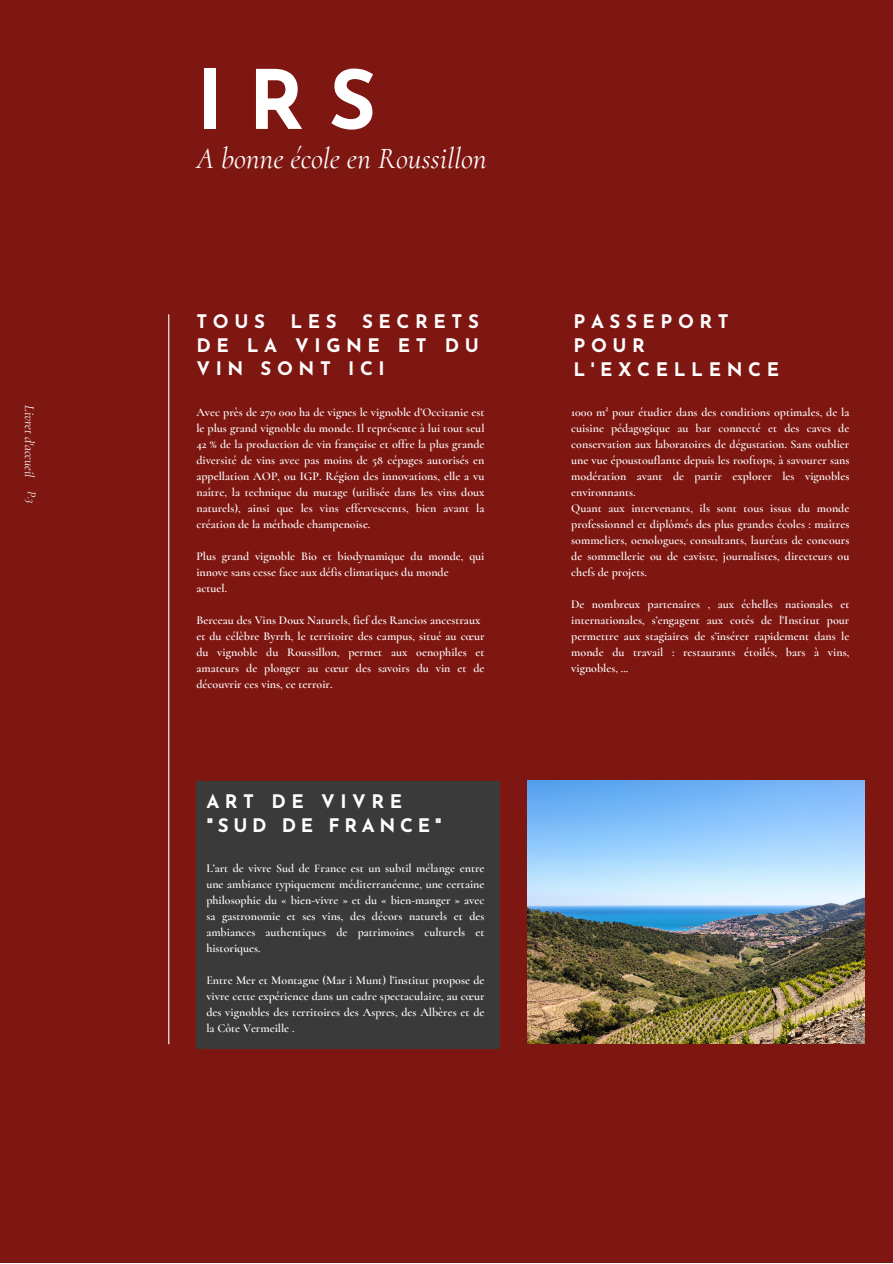
<style>
.page{position:relative;width:893px;height:1264px;background:#fff}
.page>*{position:absolute;margin:0;border:0;box-sizing:border-box;transform-origin:0 0}
.t1{font:700 81.6px "Josefin Sans";color:#fff}
.t2{font:italic 29.7px "Cormorant";color:#fff}
.t3{font:700 18.6px/23.5px "Josefin Sans";letter-spacing:.3em;color:#fff}
.t4{font:700 18.6px "Josefin Sans";letter-spacing:.25em;color:#fff}
.t5{font:italic 13.5px "Cormorant";color:#fff}
.t6{font:600 12px/16px "Cormorant";color:#fff;text-align:justify}
.t7{font:italic 12px "Cormorant";color:#fff}
</style>
<div class="page">
<div style="left:0;top:0;width:892px;height:1262px;background:#7e1712"></div>
<hr style="left:168px;top:314px;width:1px;height:730px;background:#fff">
<img style="left:527px;top:780px;width:337px;height:263px">
<div style="left:196px;top:780px;width:304px;height:268px;background:#3a3a3a"></div>
<p class="t5" style="left:38px;top:405px;width:74px;rotate:90deg">Livret d'accueil</p>
<p class="t7" style="left:39px;top:490px;width:14px;rotate:90deg">P.3</p>
<p class="t1" style="left:196px;top:68px;width:181px">IRS</p>
<p class="t2" style="left:196px;top:140px;width:292px">A bonne école en Roussillon</p>
<p class="t3" style="left:196px;top:312px;width:284px;text-align:justify;text-indent:166px">SECRETS DE LA VIGNE ET DU VIN SONT ICI</p>
<p class="t3" style="left:196px;top:312px;width:70px">TOUS</p>
<p class="t3" style="left:290px;top:312px;width:48px">LES</p>
<p class="t6" style="left:196px;top:404px;width:289px">Avec près de 270 000 ha de vignes le vignoble d’Occitanie est le plus grand vignoble du monde. Il représente à lui tout seul 42 % de la production de vin française et offre la plus grande diversité de vins avec pas moins de 58 cépages autorisés en appellation AOP, ou IGP. Région des innovations, elle a vu naître, la technique du mutage (utilisée dans les vins doux naturels), ainsi que les vins effervescents, bien avant la création de la méthode champenoise.</p>
<p class="t6" style="left:196px;top:547px;width:289px">Plus grand vignoble Bio et biodynamique du monde, qui innove sans cesse face aux défis climatiques du monde</p>
<p class="t6" style="left:196px;top:579px;width:32px">actuel.</p>
<p class="t6" style="left:196px;top:611px;width:285px">Berceau des Vins Doux Naturels, fief des Rancios ancestraux</p>
<p class="t6" style="left:196px;top:627px;width:289px">et du célèbre Byrrh, le territoire des campus, situé au cœur du vignoble du Roussillon, permet aux oenophiles et amateurs de plonger au cœur des savoirs du vin et de découvrir ces vins, ce terroir.</p>
<p class="t3" style="left:206px;top:792px;width:197px">ART DE VIVRE</p>
<p class="t4" style="left:206px;top:818px;width:237px">"SUD DE FRANCE"</p>
<p class="t6" style="left:206px;top:860px;width:279px">L’art de vivre Sud de France est un subtil mélange entre une ambiance typiquement méditerranéenne, une certaine philosophie du « bien-vivre » et du « bien-manger » avec sa gastronomie et ses vins, des décors naturels et des ambiances authentiques de patrimoines culturels et historiques.</p>
<p class="t6" style="left:206px;top:972px;width:279px">Entre Mer et Montagne (Mar i Munt) l’institut propose de vivre cette expérience dans un cadre spectaculaire, au cœur des vignobles des territoires des Aspres, des Albères et de la Côte Vermeille .</p>
<p class="t3" style="left:573px;top:312px;width:157px">PASSEPORT</p>
<p class="t3" style="left:573px;top:335px;width:207px">POUR<br>L'EXCELLENCE</p>
<p class="t6" style="left:571px;top:404px;width:279px">1000 m² pour étudier dans des conditions optimales, de la cuisine pédagogique au bar connecté et des caves de conservation aux laboratoires de dégustation. Sans oublier une vue époustouflante depuis les rooftops, à savourer sans modération avant de partir explorer les vignobles environnants.</p>
<p class="t6" style="left:571px;top:499px;width:279px">Quant aux intervenants, ils sont tous issus du monde professionnel et diplômés des plus grandes écoles : maîtres sommeliers, oenologues, consultants, lauréats de concours de sommellerie ou de caviste, journalistes, directeurs ou chefs de projets.</p>
<p class="t6" style="left:571px;top:595px;width:279px">De nombreux partenaires , aux échelles nationales et internationales, s’engagent aux cotés de l’Institut pour permettre aux stagiaires de s’insérer rapidement dans le monde du travail : restaurants étoilés, bars à vins, vignobles, ...</p>
</div>
